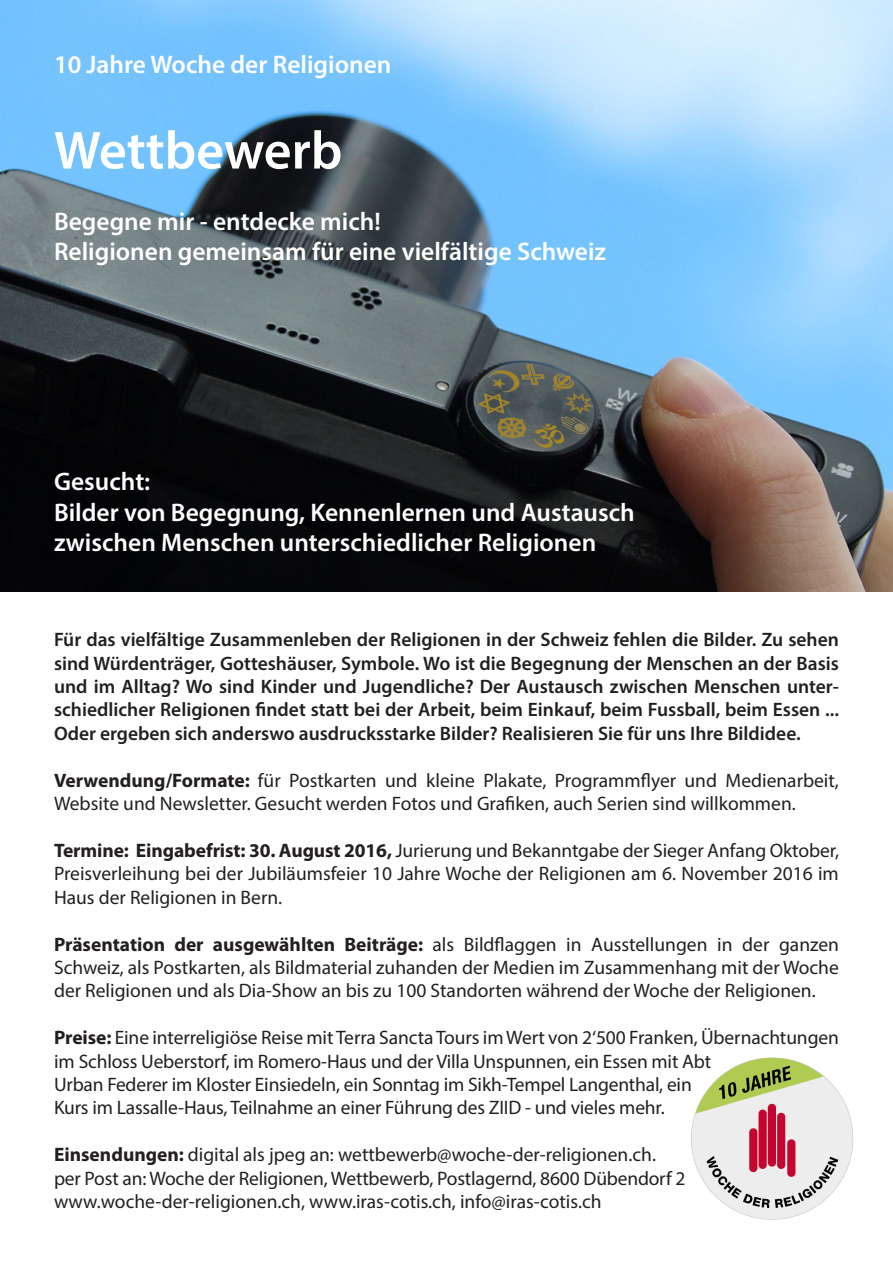
<style>
.page{position:relative;width:893px;height:1263px;background:#fff}
.page>*{position:absolute;margin:0;border:0;box-sizing:border-box;transform-origin:0 0}
.t1{font:600 54px "Myriad Pro";color:#fff}
.t2{font:600 25.5px/30.6px "Myriad Pro";color:#fff}
.t3{font:19.5px/23.4px "Myriad Pro";letter-spacing:-.005em;color:#231f20}
.t4{font:600 19.5px/23.4px "Myriad Pro";color:#231f20;text-align:justify}
.s1{font-weight:700}
</style>
<div class="page">
<img style="left:0;top:0;width:893px;height:591px">
<img style="left:691px;top:1057px;width:163px;height:163px">
<h2 class="t2" style="left:54px;top:49px;width:339px">10 Jahre Woche der Religionen</h2>
<h1 class="t1" style="left:54px;top:116px;width:290px">Wettbewerb</h1>
<h2 class="t2" style="left:54px;top:205px;width:554px">Begegne mir - entdecke mich!<br>Religionen gemeinsam für eine vielfältige Schweiz</h2>
<h2 class="t2" style="left:54px;top:466px;width:582px">Gesucht:<br>Bilder von Begegnung, Kennenlernen und Austausch zwischen Menschen unterschiedlicher Religionen</h2>
<p class="t4" style="left:54px;top:627px;width:786px">Für das vielfältige Zusammenleben der Religionen in der Schweiz fehlen die Bilder. Zu sehen sind Würdenträger, Gotteshäuser, Symbole. Wo ist die Begegnung der Menschen an der Basis und im Alltag? Wo sind Kinder und Jugendliche? Der Austausch zwischen Menschen unter&shy;schiedlicher Religionen findet statt bei der Arbeit, beim Einkauf, beim Fussball, beim Essen ...<br>Oder ergeben sich anderswo ausdrucksstarke Bilder? Realisieren Sie für uns Ihre Bildidee.</p>
<p class="t3" style="left:54px;top:768px;width:786px"><span class="s1">Verwendung/Formate:</span> für Postkarten und kleine Plakate, Programmflyer und Medienarbeit,<br>Website und Newsletter. Gesucht werden Fotos und Grafiken, auch Serien sind willkommen.</p>
<p class="t3" style="left:54px;top:838px;width:787px;text-align:justify"><span class="s1">Termine: Eingabefrist: 30. August 2016,</span> Jurierung und Bekanntgabe der Sieger Anfang Oktober, Preisverleihung bei der Jubiläumsfeier 10 Jahre Woche der Religionen am 6. November 2016 im Haus der Religionen in Bern.</p>
<p class="t3" style="left:54px;top:932px;width:786px;text-align:justify"><span class="s1">Präsentation der ausgewählten Beiträge:</span> als Bildflaggen in Ausstellungen in der ganzen Schweiz, als Postkarten, als Bildmaterial zuhanden der Medien im Zusammenhang mit der Woche der Religionen und als Dia-Show an bis zu 100 Standorten während der Woche der Religionen.</p>
<p class="t3" style="left:54px;top:1025px;width:786px"><span class="s1">Preise:</span> Eine interreligiöse Reise mit Terra Sancta Tours im Wert von 2‘500 Franken, Übernachtungen im Schloss Ueberstorf, im Romero-Haus und der Villa Unspunnen, ein Essen mit Abt<br>Urban Federer im Kloster Einsiedeln, ein Sonntag im Sikh-Tempel Langenthal, ein<br>Kurs im Lassalle-Haus, Teilnahme an einer Führung des ZIID - und vieles mehr.</p>
<p class="t3" style="left:54px;top:1142px;width:633px"><span class="s1">Einsendungen:</span> digital als jpeg an: wettbewerb@woche-der-religionen.ch. per Post an: Woche der Religionen, Wettbewerb, Postlagernd, 8600 Dübendorf 2 www.woche-der-religionen.ch, www.iras-cotis.ch, info@iras-cotis.ch</p>
</div>
